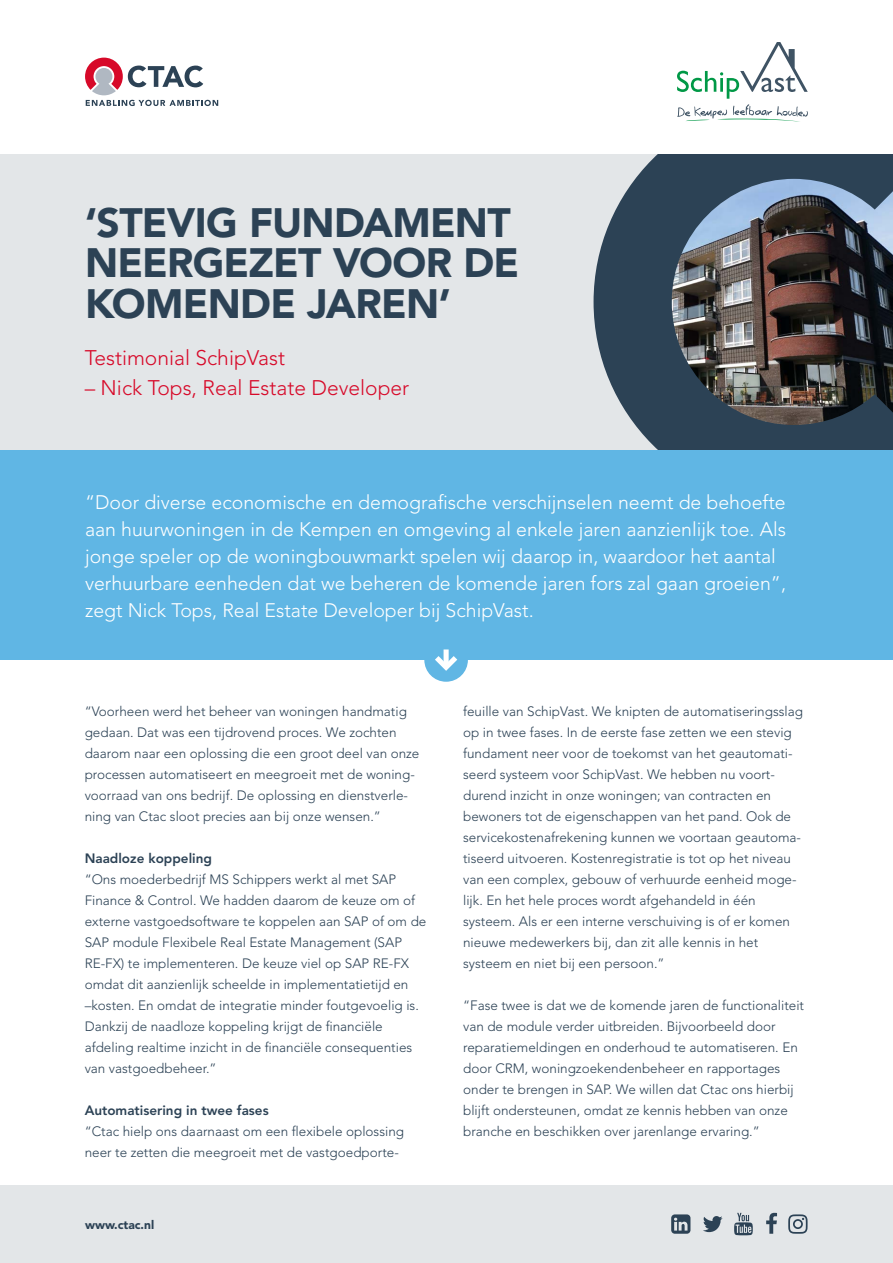
<style>
.page{position:relative;width:893px;height:1263px;background:#fff}
.page>*{position:absolute;margin:0;border:0;box-sizing:border-box;transform-origin:0 0}
.t1{font:900 40.65px/40.7px "Avenir";letter-spacing:-.02em;color:#2c4255}
.t2{font:300 21px "Avenir";color:#d70929}
.t3{font:300 19.5px/27px "Avenir";color:#fff}
.t4{font:300 13.5px/21px "Avenir";color:#2c4255}
.t5{font:800 13.5px "Avenir";color:#2c4255}
.t6{font:900 12px "Avenir";color:#2c4255}
</style>
<div class="page">
<div style="left:0;top:153px;width:893px;height:298px;background:#e3e6e8"></div>
<div style="left:0;top:1185px;width:893px;height:78px;background:#e3e6e8"></div>
<img style="left:594px;top:153px;width:299px;height:298px">
<div style="left:0;top:451px;width:893px;height:209px;background:#60b6e4"></div>
<div style="left:424px;top:638px;width:44px;height:44px;background:#60b6e4;border-radius:50%"></div>
<svg style="left:435px;top:656px;width:22px;height:15px"></svg>
<div style="left:444px;top:649px;width:5px;height:16px;background:#fff"></div>
<svg style="left:85px;top:58px;width:133px;height:48px"></svg>
<svg style="left:677px;top:42px;width:131px;height:80px"></svg>
<svg style="left:671px;top:1214px;width:19px;height:20px"></svg>
<svg style="left:703px;top:1216px;width:20px;height:16px"></svg>
<svg style="left:734px;top:1213px;width:19px;height:22px"></svg>
<svg style="left:766px;top:1213px;width:11px;height:21px"></svg>
<svg style="left:788px;top:1214px;width:20px;height:20px"></svg>
<h1 class="t1" style="left:85px;top:202px;width:436px">‘STEVIG FUNDAMENT<br>NEERGEZET VOOR DE<br>KOMENDE JAREN’</h1>
<h2 class="t2" style="left:85px;top:345px;width:202px">Testimonial SchipVast</h2>
<h2 class="t2" style="left:85px;top:375px;width:326px">– Nick Tops, Real Estate Developer</h2>
<p class="t3" style="left:85px;top:488px;width:703px">“Door diverse economische en demografische verschijnselen neemt de behoefte aan huurwoningen in de Kempen en omgeving al enkele jaren aanzienlijk toe. Als jonge speler op de woningbouwmarkt spelen wij daarop in, waardoor het aantal verhuurbare eenheden dat we beheren de komende jaren fors zal gaan groeien”, zegt Nick Tops, Real Estate Developer bij SchipVast.</p>
<p class="t4" style="left:85px;top:700px;width:336px">“Voorheen werd het beheer van woningen handmatig gedaan. Dat was een tijdrovend proces. We zochten daarom naar een oplossing die een groot deel van onze processen automatiseert en meegroeit met de woning&shy;voorraad van ons bedrijf. De oplossing en dienstverle&shy;ning van Ctac sloot precies aan bij onze wensen.”</p>
<p class="t5" style="left:85px;top:850px;width:129px">Naadloze koppeling</p>
<p class="t4" style="left:85px;top:868px;width:343px">“Ons moederbedrijf MS Schippers werkt al met SAP Finance &amp; Control. We hadden daarom de keuze om of externe vastgoedsoftware te koppelen aan SAP of om de SAP module Flexibele Real Estate Management (SAP RE-FX) te implementeren. De keuze viel op SAP RE-FX omdat dit aanzienlijk scheelde in implementatietijd en –kosten. En omdat de integratie minder foutgevoelig is.<br>Dankzij de naadloze koppeling krijgt de financiële afdeling realtime inzicht in de financiële consequenties van vastgoedbeheer.”</p>
<p class="t5" style="left:85px;top:1102px;width:185px">Automatisering in twee fases</p>
<p class="t4" style="left:85px;top:1120px;width:321px">“Ctac hielp ons daarnaast om een flexibele oplossing neer te zetten die meegroeit met de vastgoedporte-</p>
<p class="t6" style="left:85px;top:1217px;width:71px">www.ctac.nl</p>
<p class="t4" style="left:463px;top:700px;width:341px">feuille van SchipVast. We knipten de automatiseringsslag op in twee fases. In de eerste fase zetten we een stevig fundament neer voor de toekomst van het geautomati&shy;seerd systeem voor SchipVast. We hebben nu voort&shy;durend inzicht in onze woningen; van contracten en bewoners tot de eigenschappen van het pand. Ook de servicekostenafrekening kunnen we voortaan geautoma&shy;tiseerd uitvoeren. Kostenregistratie is tot op het niveau van een complex, gebouw of verhuurde eenheid moge&shy;lijk. En het hele proces wordt afgehandeld in één systeem. Als er een interne verschuiving is of er komen nieuwe medewerkers bij, dan zit alle kennis in het systeem en niet bij een persoon.”</p>
<p class="t4" style="left:463px;top:995px;width:342px">“Fase twee is dat we de komende jaren de functionaliteit van de module verder uitbreiden. Bijvoorbeeld door reparatiemeldingen en onderhoud te automatiseren. En door CRM, woningzoekendenbeheer en rapportages onder te brengen in SAP. We willen dat Ctac ons hierbij blijft ondersteunen, omdat ze kennis hebben van onze branche en beschikken over jarenlange ervaring.”</p>
</div>
